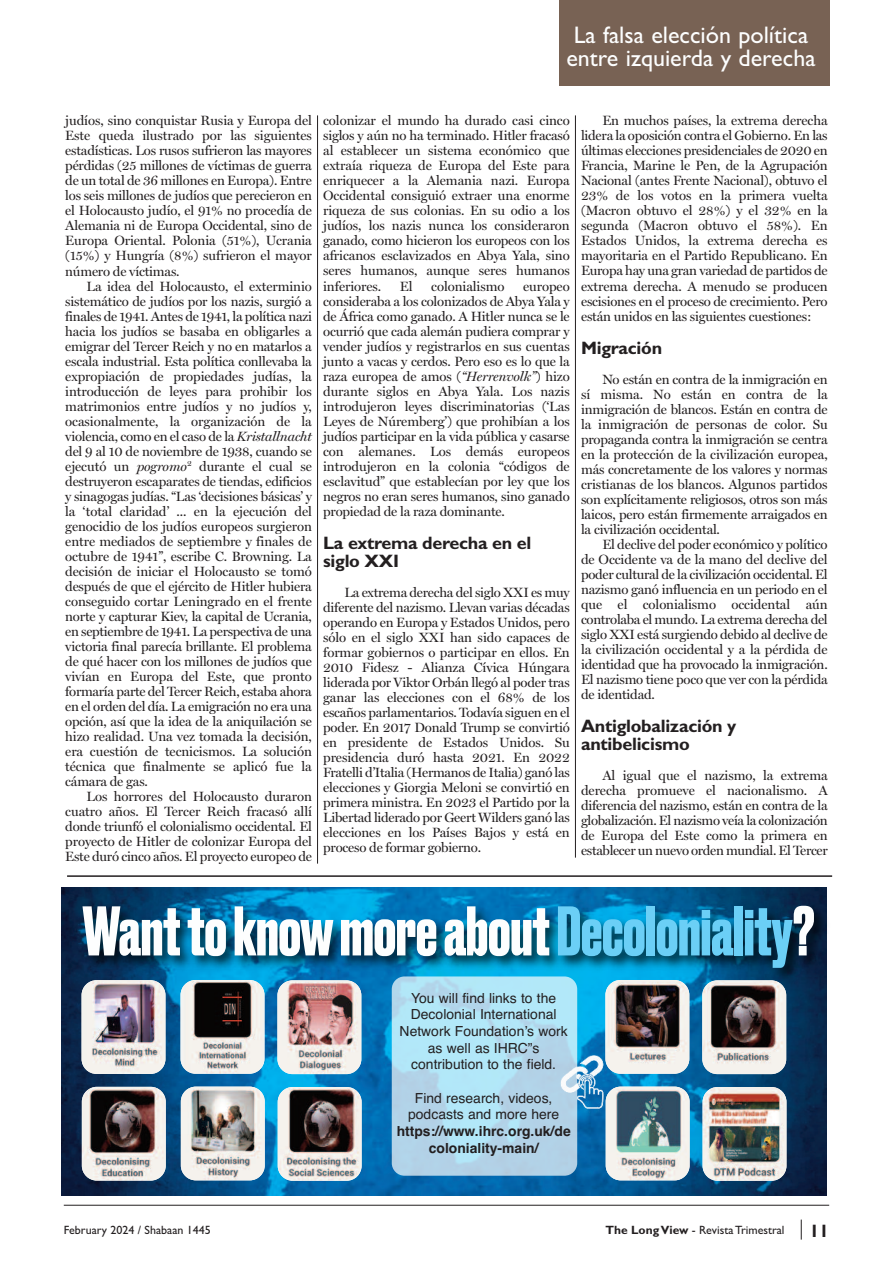
<style>
.page{position:relative;width:893px;height:1263px;background:#fff}
.page>*{position:absolute;margin:0;border:0;box-sizing:border-box;transform-origin:0 0}
.t1{font:700 66px "Druk";color:#fdfefe}
.t2{font:24px/22.5px "Gill Sans";color:#fdfefe;text-align:center}
.t3{font:700 18px/18px "Gill Sans";letter-spacing:-.015em;color:#231f20}
.t4{font:13.95px/16.6px "Helvetica";color:#231f20;text-align:center}
.t5{font:700 13.95px/16.6px "Helvetica";color:#231f20;text-align:center}
.t6{font:13.5px/15px "Miller Display";letter-spacing:-.015em;color:#231f20;text-align:justify}
.t7{font:12px "Gill Sans";color:#231f20}
.s1{font-style:italic}
.s2{color:#6bcff6}
.s3{font-weight:700}
</style>
<div class="page">
<hr style="left:64px;top:1205px;width:765px;height:1px;background:#231f20">
<svg style="left:801px;top:1219px;width:1px;height:20px"></svg>
<div style="left:559px;top:0;width:270px;height:86px;background:#786254"></div>
<hr style="left:317px;top:115px;width:1px;height:749px;background:#231f20">
<hr style="left:575px;top:115px;width:1px;height:743px;background:#231f20">
<img style="left:62px;top:1021px;width:765px;height:174px">
<div style="left:392px;top:976px;width:185px;height:200px;background:#fff;border-radius:13px;opacity:.7"></div>
<img style="left:61px;top:887px;width:766px;height:134px">
<img style="left:277px;top:980px;width:84px;height:94px;border-radius:15px">
<img style="left:278px;top:1087px;width:84px;height:94px;border-radius:15px">
<img style="left:82px;top:980px;width:83px;height:94px;border-radius:15px">
<img style="left:181px;top:980px;width:83px;height:94px;border-radius:15px">
<img style="left:82px;top:1087px;width:84px;height:93px;border-radius:15px">
<img style="left:181px;top:1086px;width:84px;height:94px;border-radius:15px">
<img style="left:702px;top:980px;width:84px;height:94px;border-radius:15px">
<img style="left:703px;top:1087px;width:83px;height:94px;border-radius:15px">
<img style="left:605px;top:980px;width:84px;height:94px;border-radius:15px">
<img style="left:606px;top:1086px;width:84px;height:94px;border-radius:15px">
<hr style="left:67px;top:875px;width:765px;height:2px;background:#231f20">
<img style="left:556px;top:1050px;width:54px;height:63px">
<h2 class="t2" style="left:566px;top:24px;width:251px">La falsa elección política entre izquierda y derecha</h2>
<p class="t6" style="left:65px;top:113px;width:248px">judíos, sino conquistar Rusia y Europa del Este queda ilustrado por las siguientes estadísticas. Los rusos sufrieron las mayores pérdidas (25 millones de víctimas de guerra de un total de 36 millones en Europa). Entre los seis millones de judíos que perecieron en el Holocausto judío, el 91% no procedía de Alemania ni de Europa Occidental, sino de Europa Oriental. Polonia (51%), Ucrania (15%) y Hungría (8%) sufrieron el mayor número de víctimas.</p>
<p class="t6" style="left:65px;top:278px;width:248px;text-indent:21px">La idea del Holocausto, el exterminio sistemático de judíos por los nazis, surgió a finales de 1941. Antes de 1941, la política nazi hacia los judíos se basaba en obligarles a emigrar del Tercer Reich y no en matarlos a escala industrial. Esta política conllevaba la expropiación de propiedades judías, la introducción de leyes para prohibir los matrimonios entre judíos y no judíos y, ocasionalmente, la organización de la violencia, como en el caso de la <span class="s1">Kristallnacht </span>del 9 al 10 de noviembre de 1938, cuando se ejecutó un <span class="s1">pogromo</span><sup>2</sup> durante el cual se destruyeron escaparates de tiendas, edificios y sinagogas judías. “Las ‘decisiones básicas’ y la ‘total claridad’ ... en la ejecución del genocidio de los judíos europeos surgieron entre mediados de septiembre y finales de octubre de 1941”, escribe C. Browning. La decisión de iniciar el Holocausto se tomó después de que el ejército de Hitler hubiera conseguido cortar Leningrado en el frente norte y capturar Kiev, la capital de Ucrania, en septiembre de 1941. La perspectiva de una victoria final parecía brillante. El problema de qué hacer con los millones de judíos que vivían en Europa del Este, que pronto formaría parte del Tercer Reich, estaba ahora en el orden del día. La emigración no era una opción, así que la idea de la aniquilación se hizo realidad. Una vez tomada la decisión, era cuestión de tecnicismos. La solución técnica que finalmente se aplicó fue la cámara de gas.</p>
<p class="t6" style="left:65px;top:788px;width:248px;text-indent:21px">Los horrores del Holocausto duraron cuatro años. El Tercer Reich fracasó allí donde triunfó el colonialismo occidental. El proyecto de Hitler de colonizar Europa del Este duró cinco años. El proyecto europeo de</p>
<p class="t6" style="left:323px;top:113px;width:248px">colonizar el mundo ha durado casi cinco siglos y aún no ha terminado. Hitler fracasó al establecer un sistema económico que extraía riqueza de Europa del Este para enriquecer a la Alemania nazi. Europa Occidental consiguió extraer una enorme riqueza de sus colonias. En su odio a los judíos, los nazis nunca los consideraron ganado, como hicieron los europeos con los africanos esclavizados en Abya Yala, sino seres humanos, aunque seres humanos inferiores.</p>
<p class="t6" style="left:400px;top:278px;width:14px">El</p>
<p class="t6" style="left:431px;top:278px;width:75px">colonialismo</p>
<p class="t6" style="left:323px;top:278px;width:248px;text-indent:200px">europeo consideraba a los colonizados de Abya Yala y de África como ganado. A Hitler nunca se le ocurrió que cada alemán pudiera comprar y vender judíos y registrarlos en sus cuentas junto a vacas y cerdos. Pero eso es lo que la raza europea de amos (<span class="s1">“Herrenvolk”</span>) hizo durante siglos en Abya Yala. Los nazis introdujeron leyes discriminatorias (‘Las Leyes de Núremberg’) que prohibían a los judíos participar en la vida pública y casarse con alemanes. Los demás europeos introdujeron en la colonia “códigos de esclavitud” que establecían por ley que los negros no eran seres humanos, sino ganado propiedad de la raza dominante.</p>
<h3 class="t3" style="left:323px;top:533px;width:210px">La extrema derecha en el siglo XXI</h3>
<p class="t6" style="left:323px;top:584px;width:248px;text-indent:21px">La extrema derecha del siglo XXI es muy diferente del nazismo. Llevan varias décadas operando en Europa y Estados Unidos, pero sólo en el siglo XXI han sido capaces de formar gobiernos o participar en ellos. En 2010 Fidesz - Alianza Cívica Húngara liderada por Viktor Orbán llegó al poder tras ganar las elecciones con el 68% de los escaños parlamentarios. Todavía siguen en el poder. En 2017 Donald Trump se convirtió en presidente de Estados Unidos. Su presidencia duró hasta 2021. En 2022<br>Fratelli d’Italia (Hermanos de Italia) ganó las elecciones y Giorgia Meloni se convirtió en primera ministra. En 2023 el Partido por la Libertad liderado por Geert Wilders ganó las elecciones en los Países Bajos y está en proceso de formar gobierno.</p>
<p class="t6" style="left:581px;top:113px;width:248px;text-indent:21px">En muchos países, la extrema derecha lidera la oposición contra el Gobierno. En las últimas elecciones presidenciales de 2020 en Francia, Marine le Pen, de la Agrupación Nacional (antes Frente Nacional), obtuvo el 23% de los votos en la primera vuelta (Macron obtuvo el 28%) y el 32% en la segunda (Macron obtuvo el 58%). En Estados Unidos, la extrema derecha es mayoritaria en el Partido Republicano. En Europa hay una gran variedad de partidos de extrema derecha. A menudo se producen escisiones en el proceso de crecimiento. Pero están unidos en las siguientes cuestiones:</p>
<h3 class="t3" style="left:581px;top:338px;width:83px">Migración</h3>
<p class="t6" style="left:581px;top:371px;width:248px;text-indent:21px">No están en contra de la inmigración en sí misma. No están en contra de la inmigración de blancos. Están en contra de la inmigración de personas de color. Su propaganda contra la inmigración se centra en la protección de la civilización europea, más concretamente de los valores y normas cristianas de los blancos. Algunos partidos son explícitamente religiosos, otros son más laicos, pero están firmemente arraigados en la civilización occidental.</p>
<p class="t6" style="left:581px;top:536px;width:248px;text-indent:21px">El declive del poder económico y político de Occidente va de la mano del declive del poder cultural de la civilización occidental. El nazismo ganó influencia en un periodo en el que el colonialismo occidental aún controlaba el mundo. La extrema derecha del siglo XXI está surgiendo debido al declive de la civilización occidental y a la pérdida de identidad que ha provocado la inmigración.<br>El nazismo tiene poco que ver con la pérdida de identidad.</p>
<h3 class="t3" style="left:581px;top:716px;width:157px">Antiglobalización y antibelicismo</h3>
<p class="t6" style="left:581px;top:767px;width:248px;text-indent:21px">Al igual que el nazismo, la extrema derecha promueve el nacionalismo. A diferencia del nazismo, están en contra de la globalización. El nazismo veía la colonización de Europa del Este como la primera en establecer un nuevo orden mundial. El Tercer</p>
<h1 class="t1" style="left:83px;top:906px;width:733px">Wanttoknowmoreabout<span class="s2">Decoloniality</span>?</h1>
<p class="t4" style="left:400px;top:989px;width:170px">You will find links to the<br>Decolonial International<br>Network Foundation’s work as well as IHRC”s contribution to the field.</p>
<p class="t4" style="left:408px;top:1089px;width:153px">Find research, videos, podcasts and more here</p>
<p class="t5" style="left:397px;top:1123px;width:176px">https://www.ihrc.org.uk/de coloniality-main/</p>
<p class="t7" style="left:64px;top:1222px;width:149px">February 2024 / Shabaan 1445</p>
<p class="t7" style="left:606px;top:1222px;width:180px"><span class="s3">The LongView</span> - Revista Trimestral</p>
<h3 class="t3" style="left:809px;top:1221px;width:21px">11</h3>
</div>
